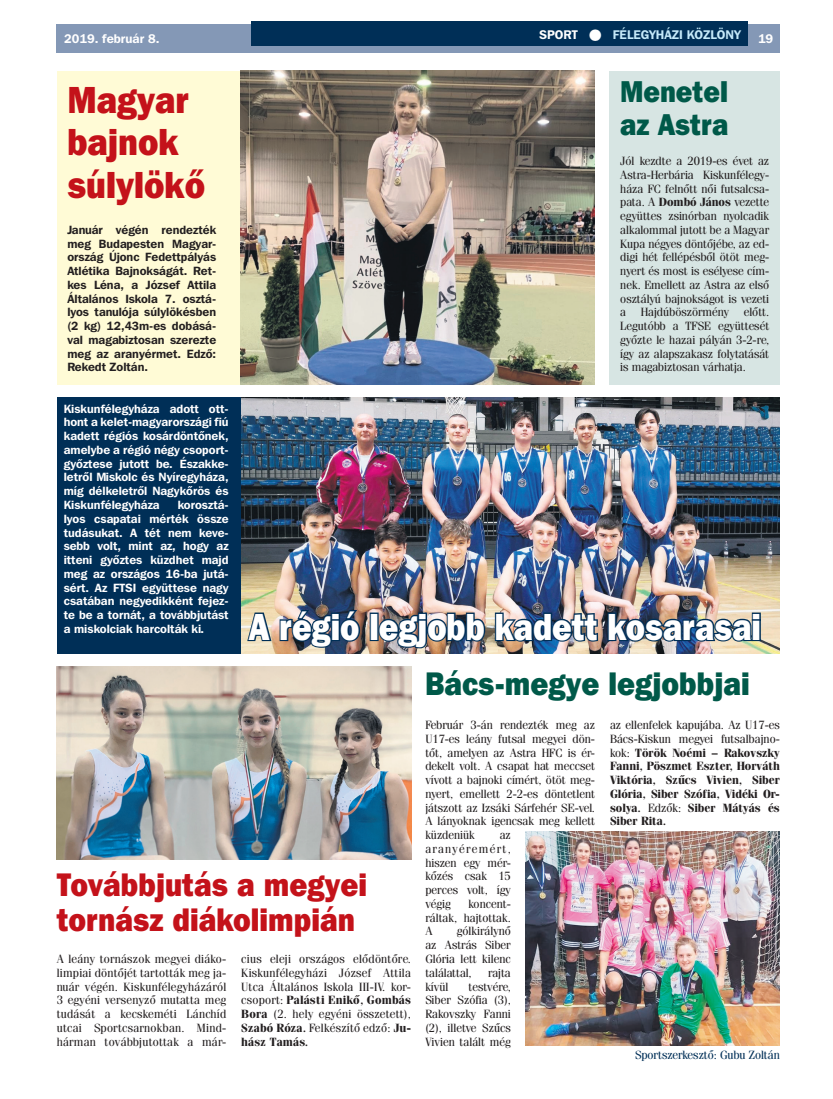
<style>
.page{position:relative;width:833px;height:1099px;background:#fff}
.page>*{position:absolute;margin:0;border:0;box-sizing:border-box;transform-origin:0 0}
.t1{font:37.5px "Franklin Gothic Hv PFL";color:#fff;scale:.85 1}
.t2{font:37.5px/42.5px "Franklin Gothic Hv PFL";color:#c4121a;scale:.9 1}
.t3{font:32.5px/35px "Franklin Gothic Hv PFL";color:#c4121a;scale:.9 1}
.t4{font:32.5px "Franklin Gothic Hv PFL";color:#005949;scale:.9 1}
.t5{font:30px/32.5px "Franklin Gothic Hv PFL";color:#005949;scale:.9 1}
.t6{font:700 12.5px "Franklin Gothic PFL";color:#c6eafa}
.t7{font:700 12.5px "Franklin Gothic PFL";color:#fff}
.t8{font:11.88px/13.8px "Fenice PFL";color:#231f20;text-align:justify}
.t9{font:700 11.88px/13.8px "Franklin Gothic PFL";color:#fff;text-align:justify}
.t10{font:700 11.88px/13.8px "Franklin Gothic PFL";color:#231f20;text-align:justify}
.t11{font:700 11.88px/13.8px "Fenice PFL";color:#231f20;text-align:justify}
.t12{font:11.88px "Fenice PFL";color:#002f57}
.s1{color:#fff}
.s2{font-weight:700}
.s3{font-weight:400}
</style>
<div class="page">
<div style="left:57px;top:25px;width:723px;height:28px;background:#8498b6"></div>
<div style="left:57px;top:71px;width:537px;height:314px;background:#fffbd6"></div>
<div style="left:252px;top:21px;width:496px;height:25px;background:#002f57"></div>
<div style="left:609px;top:71px;width:171px;height:314px;background:#d7e5e3"></div>
<img style="left:240px;top:71px;width:354px;height:314px">
<div style="left:57px;top:397px;width:538px;height:256px;background:#002f57"></div>
<img style="left:241px;top:397px;width:539px;height:256px">
<img style="left:525px;top:831px;width:255px;height:214px">
<img style="left:246px;top:608px;width:115px;height:43px">
<div style="left:370px;top:612px;width:9px;height:29px;border:2px solid #002f57"></div>
<img style="left:377px;top:611px;width:110px;height:38px">
<img style="left:493px;top:611px;width:106px;height:32px">
<img style="left:606px;top:611px;width:156px;height:40px">
<img style="left:57px;top:667px;width:354px;height:192px">
<p class="t6" style="left:539px;top:26px;width:203px"><span class="s1">SPORT</span> <span class="s1">●</span> FÉLEGYHÁZI KÖZLÖNY</p>
<p class="t7" style="left:64px;top:31px;width:97px">2019. február 8.</p>
<p class="t7" style="left:758px;top:31px;width:17px">19</p>
<h1 class="t2" style="left:67px;top:77px;width:155px">Magyar bajnok súlylökő</h1>
<p class="t10" style="left:67px;top:222px;width:150px">Január végén rendezték meg Budapesten Magyar&shy;ország Újonc Fedettpályás Atlétika Bajnokságát. Ret&shy;kes Léna, a József Attila Általános Iskola 7. osztá&shy;lyos tanulója súlylökésben (2 kg) 12,43m-es dobásá&shy;val magabiztosan szerezte meg az aranyérmet. Edző:<br>Rekedt Zoltán.</p>
<p class="t9" style="left:64px;top:401px;width:166px">Kiskunfélegyháza adott ott&shy;hont a kelet-magyarországi fiú kadett régiós kosárdöntőnek, amelybe a régió négy csoport&shy;győztese jutott be. Északke&shy;letről Miskolc és Nyíregyháza, míg délkeletről Nagykőrös és Kiskunfélegyháza</p>
<p class="t9" style="left:64px;top:497px;width:166px;text-indent:114px">korosztá&shy;lyos csapatai mérték össze tudásukat. A tét nem keve&shy;sebb volt, mint az, hogy az itteni győztes küzdhet majd meg az országos 16-ba jutá&shy;sért. Az FTSI együttese nagy csatában negyedikként fejez&shy;te be a tornát, a továbbjutást a miskolciak harcolták ki.</p>
<h3 class="t5" style="left:620px;top:75px;width:122px">Menetel az Astra</h3>
<p class="t8" style="left:620px;top:154px;width:150px">Jól kezdte a 2019-es évet az Astra-Herbária Kiskunfélegy&shy;háza FC felnőtt női futsalcsa&shy;pata. A <span class="s2">Dombó János</span> vezette együttes zsinórban nyolcadik alkalommal jutott be a Magyar Kupa négyes döntőjébe, az ed&shy;digi hét fellépésből ötöt meg&shy;nyert és most is esélyese cím&shy;nek. Emellett az Astra az első osztályú bajnokságot is vezeti a Hajdúböszörmény előtt.<br>Legutóbb a TFSE együttesét győzte le hazai pályán 3-2-re, így az alapszakasz folytatását is magabiztosan várhatja.</p>
<h1 class="t1" style="left:249px;top:602px;width:603px">A régió legjobb kadett kosarasai</h1>
<h2 class="t3" style="left:57px;top:866px;width:346px">Továbbjutás a megyei tornász diákolimpián</h2>
<p class="t8" style="left:57px;top:951px;width:171px">A leány tornászok megyei diáko&shy;limpiai döntőjét tartották meg ja&shy;nuár végén. Kiskunfélegyházáról 3 egyéni versenyző mutatta meg tudását a kecskeméti Lánchíd utcai Sportcsarnokban. Mind&shy;hárman továbbjutottak a már-</p>
<p class="t8" style="left:241px;top:951px;width:171px">cius eleji országos elődöntőre.<br>Kiskunfélegyházi József Attila Utca Általános Iskola III-IV. kor&shy;csoport: <span class="s2">Palásti Enikő, Gombás Bora</span> (2. hely egyéni összetett), <span class="s2">Szabó Róza.</span> Felkészítő edző: <span class="s2">Ju&shy;hász Tamás.</span></p>
<h2 class="t4" style="left:425px;top:662px;width:362px">Bács-megye legjobbjai</h2>
<p class="t8" style="left:425px;top:718px;width:171px">Február 3-án rendezték meg az U17-es leány futsal megyei dön&shy;tőt, amelyen az Astra HFC is ér&shy;dekelt volt. A csapat hat meccset vívott a bajnoki címért, ötöt meg&shy;nyert, emellett 2-2-es döntetlent játszott az Izsáki Sárfehér SE-vel.<br>A lányoknak igencsak meg kellett küzdeniük</p>
<p class="t11" style="left:610px;top:718px;width:171px"><span class="s3">az ellenfelek kapujába. Az U17-es Bács-Kiskun megyei futsalbajno&shy;kok:</span> Török Noémi – Rakovszky Fanni, Pöszmet Eszter, Horváth Viktória, Szűcs Vivien, Siber Glória, Siber Szófia, Vidéki Or&shy;solya. <span class="s3">Edzők:</span> Siber Mátyás és Siber Rita.</p>
<p class="t8" style="left:425px;top:828px;width:87px;text-indent:74px">az aranyéremért, hiszen egy mér&shy;kőzés csak 15 perces volt, így végig</p>
<p class="t8" style="left:425px;top:896px;width:87px;text-indent:43px">koncent&shy;ráltak, hajtottak.<br>A</p>
<p class="t8" style="left:425px;top:924px;width:87px;text-indent:32px">gólkirálynő az Astrás Siber Glória lett kilenc találattal,</p>
<p class="t8" style="left:488px;top:965px;width:24px">rajta</p>
<p class="t8" style="left:425px;top:979px;width:87px;text-indent:43px">testvére, Siber Szófia (3), Rakovszky Fanni (2), illetve Szűcs Vivien talált még</p>
<p class="t8" style="left:425px;top:979px;width:25px">kívül</p>
<p class="t12" style="left:635px;top:1047px;width:146px">Sportszerkesztő: Gubu Zoltán</p>
</div>
